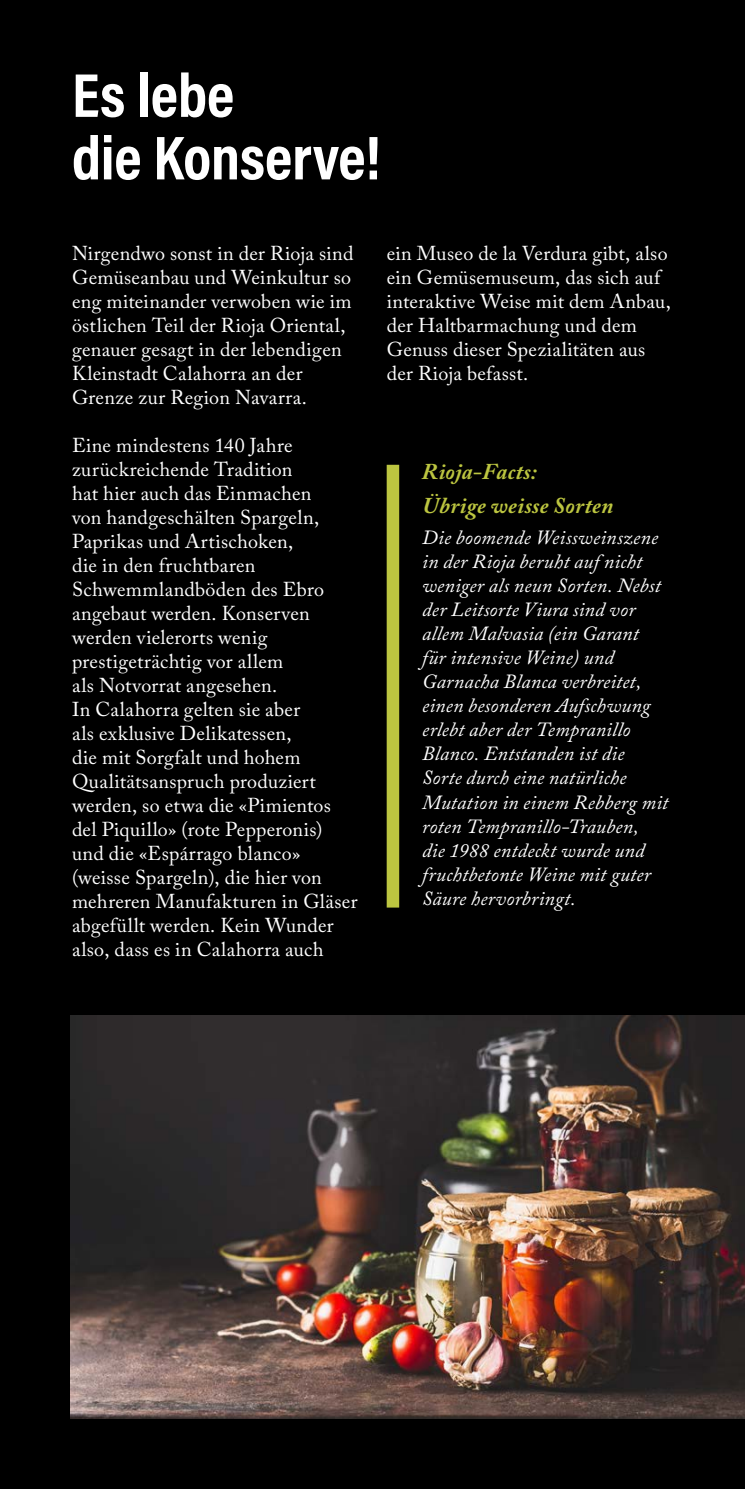
<style>
.page{position:relative;width:745px;height:1489px;background:#fff}
.page>*{position:absolute;margin:0;border:0;box-sizing:border-box;transform-origin:0 0}
.t1{font:700 62.5px/62.5px "Acumin Pro Cond";letter-spacing:-.005em;color:#fff}
.t2{font:italic 700 22.5px/34px "Adobe Caslon Pro";letter-spacing:.015em;color:#bcc540}
.t3{font:20px/24px "Adobe Caslon Pro";letter-spacing:.015em;color:#fff}
.t4{font:italic 20px/24px "Adobe Caslon Pro";letter-spacing:.01em;color:#fff}
</style>
<div class="page">
<div style="left:0;top:0;width:744px;height:1488px;background:#000"></div>
<img style="left:71px;top:1015px;width:673px;height:402px">
<div style="left:386px;top:465px;width:13px;height:442px;background:#bcc540"></div>
<h1 class="t1" style="left:72px;top:62px;width:310px">Es lebe<br>die Konserve!</h1>
<p class="t3" style="left:72px;top:241px;width:283px">Nirgendwo sonst in der Rioja sind<br>Gemüseanbau und Weinkultur so eng miteinander verwoben wie im östlichen Teil der Rioja Oriental, genauer gesagt in der lebendigen<br>Kleinstadt Calahorra an der<br>Grenze zur Region Navarra.</p>
<p class="t3" style="left:72px;top:433px;width:287px">Eine mindestens 140 Jahre zurückreichende Tradition<br>hat hier auch das Einmachen<br>von handgeschälten Spargeln,<br>Paprikas und Artischoken,<br>die in den fruchtbaren<br>Schwemmlandböden des Ebro angebaut werden. Konserven werden vielerorts wenig prestigeträchtig vor allem<br>als Notvorrat angesehen.<br>In Calahorra gelten sie aber<br>als exklusive Delikatessen,<br>die mit Sorgfalt und hohem<br>Qualitätsanspruch produziert werden, so etwa die «Pimientos del Piquillo» (rote Pepperonis) und die «Espárrago blanco» (weisse Spargeln), die hier von mehreren Manufakturen in Gläser abgefüllt werden. Kein Wunder also, dass es in Calahorra auch</p>
<p class="t3" style="left:386px;top:241px;width:285px">ein Museo de la Verdura gibt, also ein Gemüsemuseum, das sich auf interaktive Weise mit dem Anbau, der Haltbarmachung und dem<br>Genuss dieser Spezialitäten aus der Rioja befasst.</p>
<p class="t2" style="left:422px;top:454px;width:192px">Rioja-Facts:<br>Übrige weisse Sorten</p>
<p class="t4" style="left:422px;top:525px;width:248px">Die boomende Weissweinszene in der Rioja beruht auf nicht weniger als neun Sorten. Nebst der Leitsorte Viura sind vor allem Malvasia (ein Garant<br>für intensive Weine) und<br>Garnacha Blanca verbreitet, einen besonderen Aufschwung erlebt aber der Tempranillo<br>Blanco. Entstanden ist die<br>Sorte durch eine natürliche<br>Mutation in einem Rebberg mit roten Tempranillo-Trauben,<br>die 1988 entdeckt wurde und fruchtbetonte Weine mit guter<br>Säure hervorbringt.</p>
</div>
